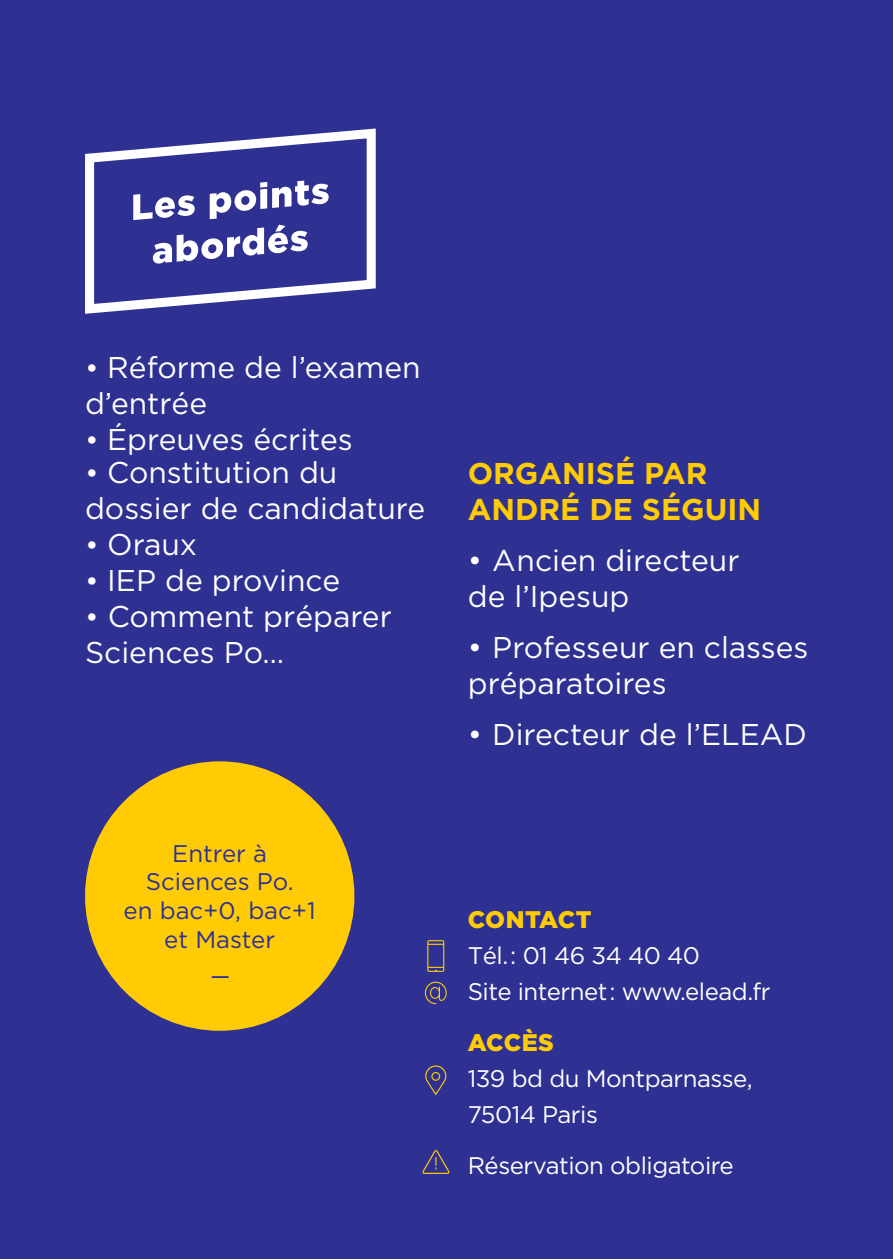
<style>
.page{position:relative;width:893px;height:1259px;background:#2e3092}
.page>*{position:absolute;margin:0;border:0;box-sizing:border-box;transform-origin:0 0}
.t1{font:30px/36px "Gotham";color:#fff}
.t2{font:700 30px/36px "Gotham";color:#ffcb05}
.t3{font:24px/36px "Gotham";letter-spacing:-.02em;color:#fff}
.t4{font:24px/28.8px "Gotham";color:#2e3092;text-align:center}
.t5{font:900 24px "Gotham";letter-spacing:.01em;color:#ffcb05}
.s1{font-size:28.5px}
</style>
<div class="page">
<svg style="left:427px;top:940px;width:17px;height:32px"></svg>
<svg style="left:425px;top:981px;width:22px;height:23px"></svg>
<svg style="left:425px;top:1065px;width:21px;height:30px"></svg>
<svg style="left:422px;top:1150px;width:28px;height:24px"></svg>
<svg style="left:85px;top:128px;width:291px;height:186px"></svg>
<div style="left:85px;top:761px;width:269px;height:269px;background:#ffcb05;border-radius:50%"></div>
<svg style="left:212px;top:976px;width:17px;height:2px"></svg>
<p class="t1" style="left:85px;top:349px;width:337px"><span class="s1">•</span> Réforme de l’examen d’entrée</p>
<p class="t1" style="left:85px;top:421px;width:269px"><span class="s1">•</span> Épreuves écrites</p>
<p class="t1" style="left:85px;top:454px;width:342px"><span class="s1">•</span> Constitution du dossier de candidature</p>
<p class="t1" style="left:85px;top:526px;width:114px"><span class="s1">•</span> Oraux</p>
<p class="t1" style="left:85px;top:562px;width:257px"><span class="s1">•</span> IEP de province</p>
<p class="t1" style="left:85px;top:598px;width:308px"><span class="s1">•</span> Comment préparer<br>Sciences Po…</p>
<p class="t4" style="left:124px;top:838px;width:194px">Entrer à<br>Sciences Po.<br>en bac+0, bac+1 et Master</p>
<p class="t2" style="left:468px;top:455px;width:295px">ORGANISÉ PAR<br>ANDRÉ DE SÉGUIN</p>
<p class="t1" style="left:468px;top:542px;width:273px">• Ancien directeur de l’Ipesup</p>
<p class="t1" style="left:468px;top:629px;width:342px">• Professeur en classes préparatoires</p>
<p class="t1" style="left:468px;top:716px;width:341px">• Directeur de l’ELEAD</p>
<p class="t5" style="left:468px;top:905px;width:125px">CONTACT</p>
<p class="t3" style="left:468px;top:937px;width:304px">Tél.: 01 46 34 40 40<br>Site internet: www.elead.fr</p>
<p class="t5" style="left:468px;top:1028px;width:88px">ACCÈS</p>
<p class="t3" style="left:468px;top:1060px;width:286px">139 bd du Montparnasse,<br>75014 Paris</p>
<p class="t3" style="left:468px;top:1147px;width:267px">Réservation obligatoire</p>
</div>
